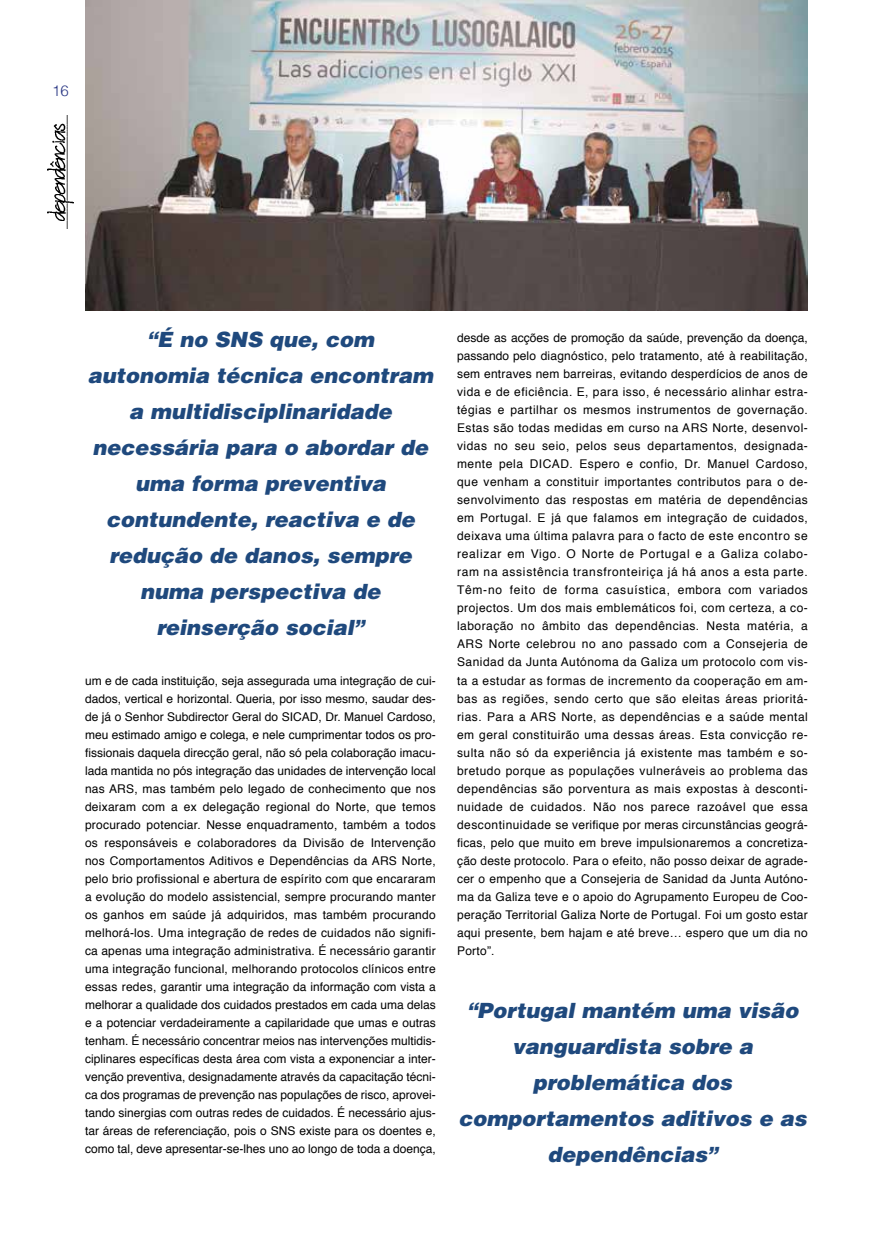
<style>
.page{position:relative;width:893px;height:1251px;background:#fff}
.page>*{position:absolute;margin:0;border:0;box-sizing:border-box;transform-origin:0 0}
.t1{font:italic 900 21px/36px "Helvetica LT Std";color:#1f497d;text-align:center}
.t2{font:300 15px "Helvetica";color:#283583}
.t3{font:12px/18px "Helvetica";letter-spacing:.01em;color:#000;text-align:justify}
</style>
<div class="page">
<img style="left:48px;top:115px;width:25px;height:113px">
<img style="left:85px;top:0;width:723px;height:310px">
<p class="t2" style="left:52px;top:78px;width:18px">16</p>
<h1 class="t1" style="left:88px;top:321px;width:347px">“É no SNS que, com autonomia técnica encontram a multidisciplinaridade necessária para o abordar de uma forma preventiva contundente, reactiva e de redução de danos, sempre numa perspectiva de reinserção social”</h1>
<p class="t3" style="left:85px;top:671px;width:352px">um e de cada instituição, seja assegurada uma integração de cui&shy;dados, vertical e horizontal. Queria, por isso mesmo, saudar des&shy;de já o Senhor Subdirector Geral do SICAD, Dr. Manuel Cardoso, meu estimado amigo e colega, e nele cumprimentar todos os pro&shy;fissionais daquela direcção geral, não só pela colaboração imacu&shy;lada mantida no pós integração das unidades de intervenção local nas ARS, mas também pelo legado de conhecimento que nos deixaram com a ex delegação regional do Norte, que temos procurado potenciar. Nesse enquadramento, também a todos os responsáveis e colaboradores da Divisão de Intervenção nos Comportamentos Aditivos e Dependências da ARS Norte, pelo brio profissional e abertura de espírito com que encararam a evolução do modelo assistencial, sempre procurando manter os ganhos em saúde já adquiridos, mas também procurando melhorá-los. Uma integração de redes de cuidados não signifi&shy;ca apenas uma integração administrativa. É necessário garantir uma integração funcional, melhorando protocolos clínicos entre essas redes, garantir uma integração da informação com vista a melhorar a qualidade dos cuidados prestados em cada uma delas e a potenciar verdadeiramente a capilaridade que umas e outras tenham. É necessário concentrar meios nas intervenções multidis&shy;ciplinares específicas desta área com vista a exponenciar a inter&shy;venção preventiva, designadamente através da capacitação técni&shy;ca dos programas de prevenção nas populações de risco, aprovei&shy;tando sinergias com outras redes de cuidados. É necessário ajus&shy;tar áreas de referenciação, pois o SNS existe para os doentes e, como tal, deve apresentar-se-lhes uno ao longo de toda a doença,</p>
<p class="t3" style="left:457px;top:329px;width:352px">desde as acções de promoção da saúde, prevenção da doença, passando pelo diagnóstico, pelo tratamento, até à reabilitação, sem entraves nem barreiras, evitando desperdícios de anos de vida e de eficiência. E, para isso, é necessário alinhar estra&shy;tégias e partilhar os mesmos instrumentos de governação.<br>Estas são todas medidas em curso na ARS Norte, desenvol&shy;vidas no seu seio, pelos seus departamentos, designada&shy;mente pela DICAD. Espero e confio, Dr. Manuel Cardoso, que venham a constituir importantes contributos para o de&shy;senvolvimento das respostas em matéria de dependências em Portugal. E já que falamos em integração de cuidados, deixava uma última palavra para o facto de este encontro se realizar em Vigo. O Norte de Portugal e a Galiza colabo&shy;ram na assistência transfronteiriça já há anos a esta parte.<br>Têm-no feito de forma casuística, embora com variados projectos. Um dos mais emblemáticos foi, com certeza, a co&shy;laboração no âmbito das dependências. Nesta matéria, a ARS Norte celebrou no ano passado com a Consejeria de Sanidad da Junta Autónoma da Galiza um protocolo com vis&shy;ta a estudar as formas de incremento da cooperação em am&shy;bas as regiões, sendo certo que são eleitas áreas prioritá&shy;rias. Para a ARS Norte, as dependências e a saúde mental em geral constituirão uma dessas áreas. Esta convicção re&shy;sulta não só da experiência já existente mas também e so&shy;bretudo porque as populações vulneráveis ao problema das dependências são porventura as mais expostas à desconti&shy;nuidade de cuidados. Não nos parece razoável que essa descontinuidade se verifique por meras circunstâncias geográ&shy;ficas, pelo que muito em breve impulsionaremos a concretiza&shy;ção deste protocolo. Para o efeito, não posso deixar de agrade&shy;cer o empenho que a Consejeria de Sanidad da Junta Autóno&shy;ma da Galiza teve e o apoio do Agrupamento Europeu de Coo&shy;peração Territorial Galiza Norte de Portugal. Foi um gosto estar aqui presente, bem hajam e até breve… espero que um dia no Porto”.</p>
<h1 class="t1" style="left:458px;top:991px;width:350px">“Portugal mantém uma visão vanguardista sobre a problemática dos comportamentos aditivos e as dependências”</h1>
</div>
